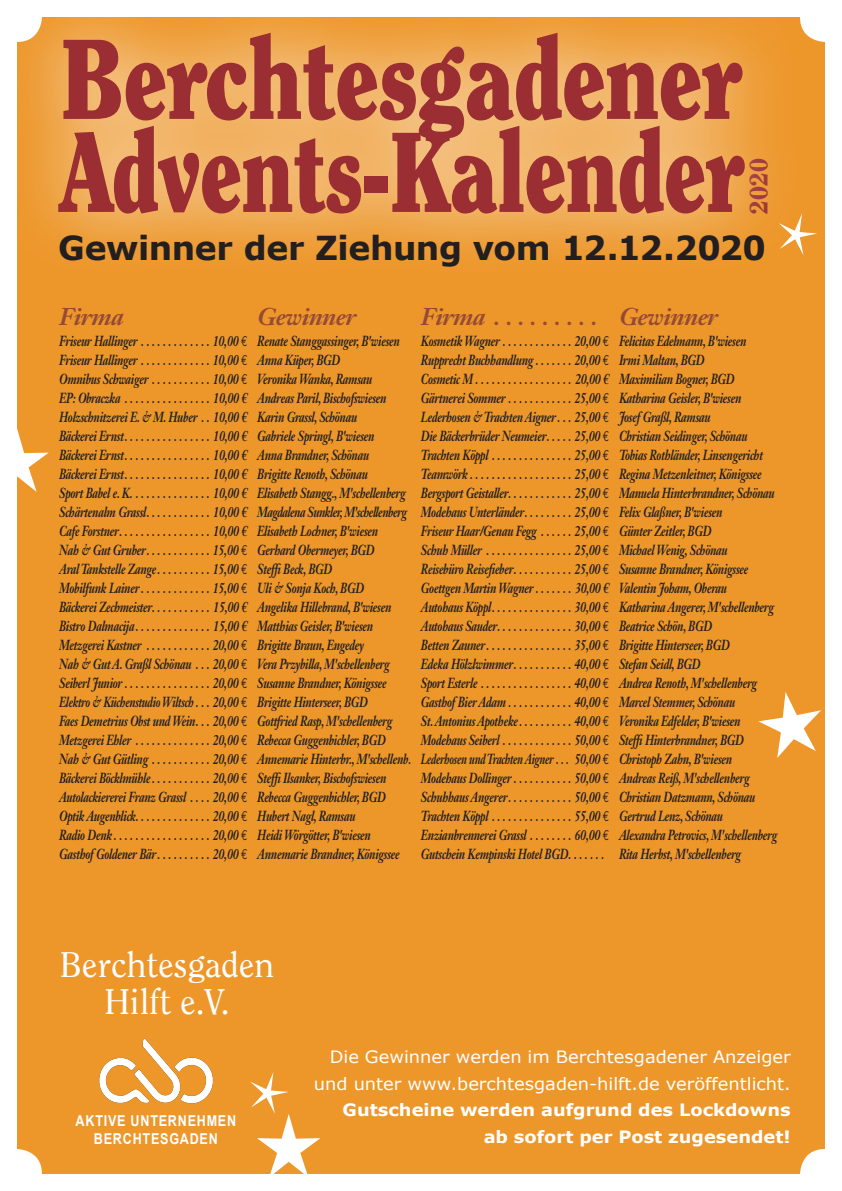
<style>
.page{position:relative;width:842px;height:1191px;background:#fff}
.page>*{position:absolute;margin:0;border:0;box-sizing:border-box;transform-origin:0 0}
.t1{font:35.3px "ITC Clearface";color:#fff}
.t2{font:700 33px "Verdana";letter-spacing:-.015em;color:#231f20}
.t3{font:800 24.9px "Clearface ITCBQ";color:#9a2e32}
.t4{font:italic 700 24px "Janson Text LT Std";letter-spacing:-.025em;color:#954a35}
.t5{font:17px/26.5px "Verdana";color:#fff;text-align:right;scale:1.05 1}
.t6{font:700 17px "Verdana";color:#fff;scale:1.05 1}
.t7{font:700 15px "Arial";letter-spacing:.06em;color:#fff;scale:.84 1}
.t8{font:italic 700 14.4px "Janson Text LT Std";letter-spacing:-.025em;color:#231f20;scale:.75 1}
.t9{font:italic 700 14.4px "Janson Text LT Std";letter-spacing:-.05em;color:#231f20;scale:.75 1}
.t10{font:italic 700 14.4px "Janson Text LT Std";letter-spacing:-.025em;color:#231f20;scale:.7 1}
.t11{font:italic 700 14.4px "Janson Text LT Std";letter-spacing:-.025em;color:#231f20;scale:.72 1}
.s1{font-family:"Euro Mono";font-weight:400;font-style:normal}
.s2{font-weight:700}
</style>
<div class="page">
<div style="left:17px;top:17px;width:808px;height:1157px;background:#ed972b;border-radius:25px"></div>
<div style="left:0;top:0;width:805px;height:278px;background:#fff;opacity:.75"></div>
<svg style="left:58px;top:33px;width:687px;height:180px;background:#cb794c"></svg>
<svg style="left:779px;top:213px;width:38px;height:42px"></svg>
<svg style="left:250px;top:1072px;width:71px;height:102px"></svg>
<svg style="left:17px;top:428px;width:32px;height:64px"></svg>
<svg style="left:758px;top:692px;width:63px;height:66px"></svg>
<img style="left:99px;top:1038px;width:114px;height:66px">
<p class="t3" style="left:744px;top:213px;width:57px;rotate:-90deg">2020</p>
<p class="t2" style="left:58px;top:226px;width:709px">Gewinner der Ziehung vom 12.12.2020</p>
<p class="t4" style="left:59px;top:301px;width:66px">Firma</p>
<p class="t4" style="left:257px;top:301px;width:100px">Gewinner</p>
<p class="t8" style="left:59px;top:332px;width:456px">Friseur Hallinger . . . . . . . . . . . . 10,00 <span class="s1">E</span> Renate Stanggassinger, B'wiesen</p>
<p class="t8" style="left:59px;top:351px;width:376px">Friseur Hallinger . . . . . . . . . . . . 10,00 <span class="s1">E</span> Anna Küper, BGD</p>
<p class="t8" style="left:59px;top:370px;width:419px">Omnibus Schwaiger . . . . . . . . . . . 10,00 <span class="s1">E</span> Veronika Wanka, Ramsau</p>
<p class="t8" style="left:59px;top:389px;width:438px">EP: Obraczka . . . . . . . . . . . . . . . . 10,00 € Andreas Paril, Bischofswiesen</p>
<p class="t8" style="left:59px;top:408px;width:399px">Holzschnitzerei E. &amp; M. Huber . . 10,00 € Karin Grassl, Schönau</p>
<p class="t8" style="left:59px;top:427px;width:422px">Bäckerei Ernst . . . . . . . . . . . . . . . . 10,00 € Gabriele Springl, B'wiesen</p>
<p class="t8" style="left:59px;top:446px;width:415px">Bäckerei Ernst . . . . . . . . . . . . . . . . 10,00 € Anna Brandner, Schönau</p>
<p class="t8" style="left:59px;top:465px;width:413px">Bäckerei Ernst . . . . . . . . . . . . . . . . 10,00 € Brigitte Renoth, Schönau</p>
<p class="t8" style="left:59px;top:484px;width:463px">Sport Babel e. K. . . . . . . . . . . . . . . 10,00 € Elisabeth Stangg., M'schellenberg</p>
<p class="t9" style="left:59px;top:503px;width:465px">Schärtenalm Grassl . . . . . . . . . . . . 10,00 € Magdalena Sunkler, M'schellenberg</p>
<p class="t8" style="left:59px;top:522px;width:427px">Cafe Forstner . . . . . . . . . . . . . . . . . 10,00 € Elisabeth Lochner, B'wiesen</p>
<p class="t8" style="left:59px;top:541px;width:422px">Nah &amp; Gut Gruber . . . . . . . . . . . 15,00 <span class="s1">E</span> Gerhard Obermeyer, BGD</p>
<p class="t8" style="left:59px;top:560px;width:365px">Aral Tankstelle Zange . . . . . . . . . . 15,00 <span class="s1">E</span> Steffi Beck, BGD</p>
<p class="t8" style="left:59px;top:579px;width:408px">Mobilfunk Lainer . . . . . . . . . . . . 15,00 <span class="s1">E</span> Uli &amp; Sonja Koch, BGD</p>
<p class="t8" style="left:59px;top:598px;width:444px">Bäckerei Zechmeister . . . . . . . . . . . 15,00 € Angelika Hillebrand, B'wiesen</p>
<p class="t8" style="left:59px;top:617px;width:420px">Bistro Dalmacija . . . . . . . . . . . . . . 15,00 € Matthias Geisler, B'wiesen</p>
<p class="t8" style="left:59px;top:636px;width:408px">Metzgerei Kastner . . . . . . . . . . . 20,00 <span class="s1">E</span> Brigitte Braun, Engedey</p>
<p class="t8" style="left:59px;top:655px;width:442px">Nah &amp; Gut A. Graßl Schönau . . 20,00 <span class="s1">E</span> Vera Przybilla, M'schellenberg</p>
<p class="t8" style="left:59px;top:674px;width:438px">Seiberl Junior . . . . . . . . . . . . . . . 20,00 <span class="s1">E</span> Susanne Brandner, Königssee</p>
<p class="t11" style="left:59px;top:693px;width:430px">Elektro &amp; Küchenstudio Wiltsch . . 20,00 <span class="s1">E</span> Brigitte Hinterseer, BGD</p>
<p class="t8" style="left:59px;top:712px;width:446px">Faes Demetrius Obst und Wein . . 20,00 <span class="s1">E</span> Gottfried Rasp, M'schellenberg</p>
<p class="t8" style="left:59px;top:731px;width:437px">Metzgerei Ehler . . . . . . . . . . . . . 20,00 <span class="s1">E</span> Rebecca Guggenbichler, BGD</p>
<p class="t8" style="left:59px;top:750px;width:469px">Nah &amp; Gut Gütling . . . . . . . . . . 20,00 <span class="s1">E</span> Annemarie Hinterbr., M'schellenb.</p>
<p class="t8" style="left:59px;top:769px;width:438px">Bäckerei Böcklmühle . . . . . . . . . . . 20,00 <span class="s1">E</span> Steffi Ilsanker, Bischofswiesen</p>
<p class="t8" style="left:59px;top:788px;width:437px">Autolackiererei Franz Grassl . . . 20,00 <span class="s1">E</span> Rebecca Guggenbichler, BGD</p>
<p class="t8" style="left:59px;top:807px;width:396px">Optik Augenblick . . . . . . . . . . . . . 20,00 <span class="s1">E</span> Hubert Nagl, Ramsau</p>
<p class="t8" style="left:59px;top:826px;width:417px">Radio Denk . . . . . . . . . . . . . . . . . 20,00 <span class="s1">E</span> Heidi Wörgötter, B'wiesen</p>
<p class="t8" style="left:59px;top:845px;width:456px">Gasthof Goldener Bär . . . . . . . . . 20,00 <span class="s1">E</span> Annemarie Brandner, Königssee</p>
<p class="t4" style="left:421px;top:301px;width:298px">Firma . . . . . . . . . Gewinner</p>
<p class="t8" style="left:421px;top:332px;width:435px">Kosmetik Wagner . . . . . . . . . . . . 20,00 <span class="s1">E</span> Felicitas Edelmann, B'wiesen</p>
<p class="t8" style="left:421px;top:351px;width:380px">Rupprecht Buchhandlung . . . . . . 20,00 <span class="s1">E</span> Irmi Maltan, BGD</p>
<p class="t8" style="left:421px;top:370px;width:420px">Cosmetic M . . . . . . . . . . . . . . . . . 20,00 € Maximilian Bogner, BGD</p>
<p class="t8" style="left:421px;top:389px;width:429px">Gärtnerei Sommer . . . . . . . . . . . . 25,00 <span class="s1">€</span> Katharina Geisler, B'wiesen</p>
<p class="t8" style="left:421px;top:408px;width:388px">Lederhosen &amp; Trachten Aigner . . 25,00 <span class="s1">E</span> Josef Graßl, Ramsau</p>
<p class="t8" style="left:421px;top:427px;width:437px">Die Bäckerbrüder Neumeier . . . . 25,00 <span class="s1">E</span> Christian Seidinger, Schönau</p>
<p class="t8" style="left:421px;top:446px;width:457px">Trachten Köppl . . . . . . . . . . . . . . 25,00 <span class="s1">E</span> Tobias Rothländer, Linsengericht</p>
<p class="t8" style="left:421px;top:465px;width:456px">Teamwörk . . . . . . . . . . . . . . . . . . 25,00 <span class="s1">E</span> Regina Metzenleitner, Königssee</p>
<p class="t8" style="left:421px;top:484px;width:473px">Bergsport Geistaller . . . . . . . . . . . 25,00 <span class="s1">E</span> Manuela Hinterbrandner, Schönau</p>
<p class="t8" style="left:421px;top:503px;width:404px">Modehaus Unterländer . . . . . . . . 25,00 <span class="s1">E</span> Felix Glaßner, B'wiesen</p>
<p class="t8" style="left:421px;top:522px;width:389px">Friseur Haar/Genau Fegg . . . . . 25,00 <span class="s1">E</span> Günter Zeitler, BGD</p>
<p class="t8" style="left:421px;top:541px;width:410px">Schuh Müller . . . . . . . . . . . . . . . 25,00 <span class="s1">E</span> Michael Wenig, Schönau</p>
<p class="t8" style="left:421px;top:560px;width:438px">Reisebüro Reisefieber . . . . . . . . . . 25,00 <span class="s1">E</span> Susanne Brandner, Königssee</p>
<p class="t8" style="left:421px;top:579px;width:410px">Goettgen Martin Wagner . . . . . . . 30,00 € Valentin Joham, Oberau</p>
<p class="t8" style="left:421px;top:598px;width:472px">Autohaus Köppl . . . . . . . . . . . . . . . 30,00 <span class="s1">€</span> Katharina Angerer, M'schellenberg</p>
<p class="t8" style="left:421px;top:617px;width:390px">Autohaus Sauder . . . . . . . . . . . . . . 30,00 <span class="s1">€</span> Beatrice Schön, BGD</p>
<p class="t8" style="left:421px;top:636px;width:413px">Betten Zauner . . . . . . . . . . . . . . . . 35,00 <span class="s1">€</span> Brigitte Hinterseer, BGD</p>
<p class="t8" style="left:421px;top:655px;width:374px">Edeka Hölzlwimmer . . . . . . . . . . 40,00 <span class="s1">E</span> Stefan Seidl, BGD</p>
<p class="t8" style="left:421px;top:674px;width:450px">Sport Esterle . . . . . . . . . . . . . . . . 40,00 <span class="s1">E</span> Andrea Renoth, M'schellenberg</p>
<p class="t8" style="left:421px;top:693px;width:420px">Gasthof Bier Adam . . . . . . . . . . . 40,00 <span class="s1">E</span> Marcel Stemmer, Schönau</p>
<p class="t8" style="left:421px;top:712px;width:428px">St. Antonius Apotheke . . . . . . . . . 40,00 <span class="s1">E</span> Veronika Edfelder, B'wiesen</p>
<p class="t8" style="left:421px;top:731px;width:432px">Modehaus Seiberl . . . . . . . . . . . . . 50,00 <span class="s1">E</span> Steffi Hinterbrandner, BGD</p>
<p class="t10" style="left:421px;top:750px;width:446px">Lederhosen und Trachten Aigner . . . 50,00 <span class="s1">E</span> Christoph Zahn, B'wiesen</p>
<p class="t8" style="left:421px;top:769px;width:440px">Modehaus Dollinger . . . . . . . . . . . 50,00 <span class="s1">E</span> Andreas Reiß, M'schellenberg</p>
<p class="t8" style="left:421px;top:788px;width:447px">Schuhhaus Angerer . . . . . . . . . . . 50,00 <span class="s1">E</span> Christian Datzmann, Schönau</p>
<p class="t8" style="left:421px;top:807px;width:404px">Trachten Köppl . . . . . . . . . . . . . . 55,00 <span class="s1">E</span> Gertrud Lenz, Schönau</p>
<p class="t8" style="left:421px;top:826px;width:477px">Enzianbrennerei Grassl . . . . . . . 60,00 <span class="s1">E</span> Alexandra Petrovics, M'schellenberg</p>
<p class="t8" style="left:421px;top:845px;width:428px">Gutschein Kempinski Hotel BGD . . . . . . . Rita Herbst, M'schellenberg</p>
<p class="t1" style="left:60px;top:944px;width:215px">Berchtesgaden</p>
<p class="t1" style="left:104px;top:981px;width:127px">Hilft e.V.</p>
<p class="t7" style="left:76px;top:1111px;width:193px">AKTIVE UNTERNEHMEN</p>
<p class="t7" style="left:94px;top:1129px;width:149px">BERCHTESGADEN</p>
<p class="t5" style="left:314px;top:1043px;width:456px">Die Gewinner werden im Berchtesgadener Anzeiger und unter www.berchtesgaden-hilft.de veröffentlicht.<br><span class="s2">Gutscheine werden aufgrund des Lockdowns</span></p>
<p class="t6" style="left:484px;top:1125px;width:294px">ab sofort per Post zugesendet!</p>
</div>
